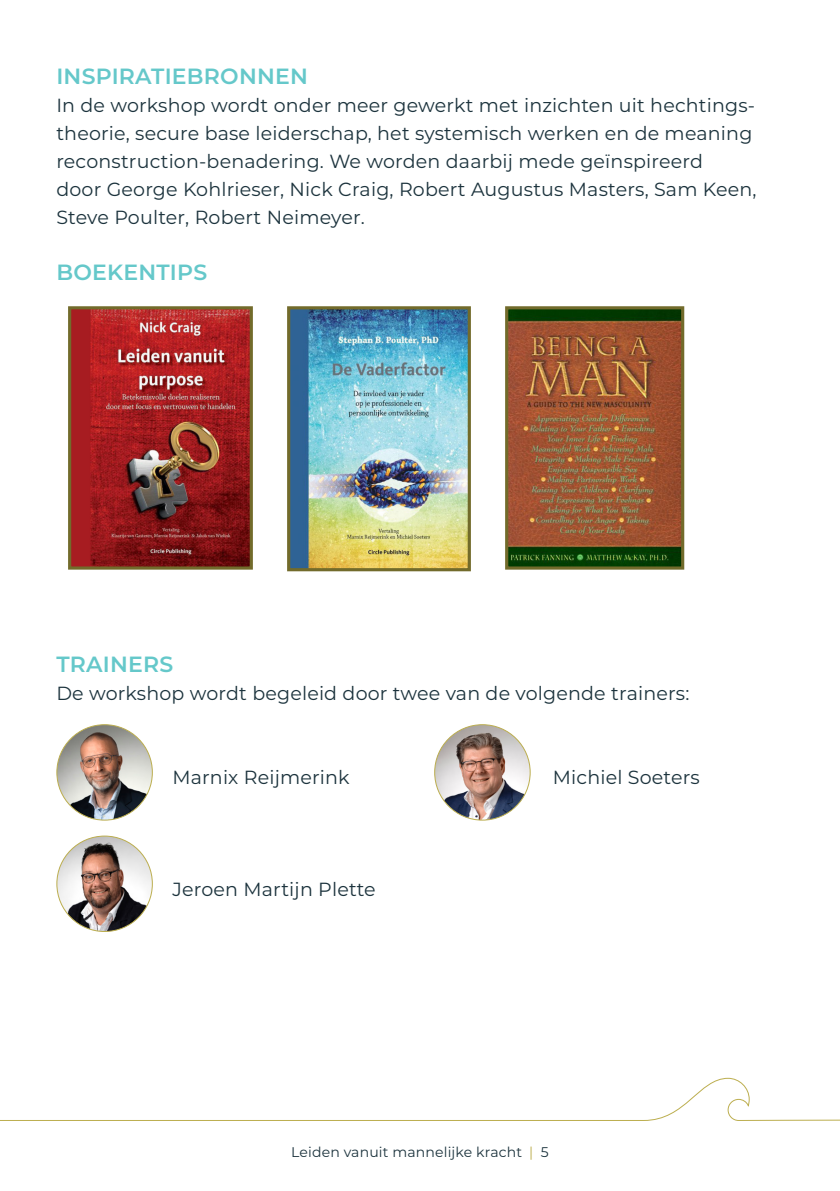
<style>
.page{position:relative;width:840px;height:1191px;background:#fff}
.page>*{position:absolute;margin:0;border:0;box-sizing:border-box;transform-origin:0 0}
._02_kopje_1{font:600 22px "Montserrat";letter-spacing:.01em;color:#65c8ca}
._01_broodtekst{font:19px/28px "Montserrat";letter-spacing:.01em;color:#1c333d}
._03_kopje_2{font:14px "Montserrat";letter-spacing:.01em;color:#1c333d}
.s1{color:#bcae4f}
</style>
<div class="page">
<svg style="left:0;top:1077px;width:839px;height:44px"></svg>
<img style="left:57px;top:724px;width:95px;height:96px;border-radius:48px">
<img style="left:434px;top:724px;width:96px;height:96px;border-radius:48px">
<img style="left:72px;top:310px;width:177px;height:255px">
<div style="left:68px;top:306px;width:185px;height:263px;border:3px solid #726b2b"></div>
<img style="left:291px;top:310px;width:175px;height:257px">
<div style="left:287px;top:306px;width:183px;height:265px;border:3px solid #726b2b"></div>
<img style="left:509px;top:310px;width:171px;height:255px">
<div style="left:505px;top:306px;width:179px;height:263px;border:3px solid #726b2b"></div>
<img style="left:57px;top:836px;width:95px;height:95px;border-radius:48px">
<p class="_02_kopje_1" style="left:56px;top:61px;width:253px">INSPIRATIEBRONNEN</p>
<p class="_01_broodtekst" style="left:56px;top:91px;width:701px">In de workshop wordt onder meer gewerkt met inzichten uit hechtings&shy;theorie, secure base leiderschap, het systemisch werken en de meaning reconstruction-benadering. We worden daarbij mede geïnspireerd<br>door George Kohlrieser, Nick Craig, Robert Augustus Masters, Sam Keen, Steve Poulter, Robert Neimeyer.</p>
<p class="_02_kopje_1" style="left:56px;top:257px;width:152px">BOEKENTIPS</p>
<p class="_02_kopje_1" style="left:56px;top:649px;width:118px">TRAINERS</p>
<p class="_01_broodtekst" style="left:56px;top:679px;width:634px">De workshop wordt begeleid door twee van de volgende trainers:</p>
<p class="_01_broodtekst" style="left:172px;top:763px;width:179px">Marnix Reijmerink</p>
<p class="_01_broodtekst" style="left:552px;top:763px;width:148px">Michiel Soeters</p>
<p class="_01_broodtekst" style="left:172px;top:875px;width:205px">Jeroen Martijn Plette</p>
<p class="_03_kopje_2" style="left:291px;top:1142px;width:259px">Leiden vanuit mannelijke kracht <span class="s1">|</span> 5</p>
</div>
